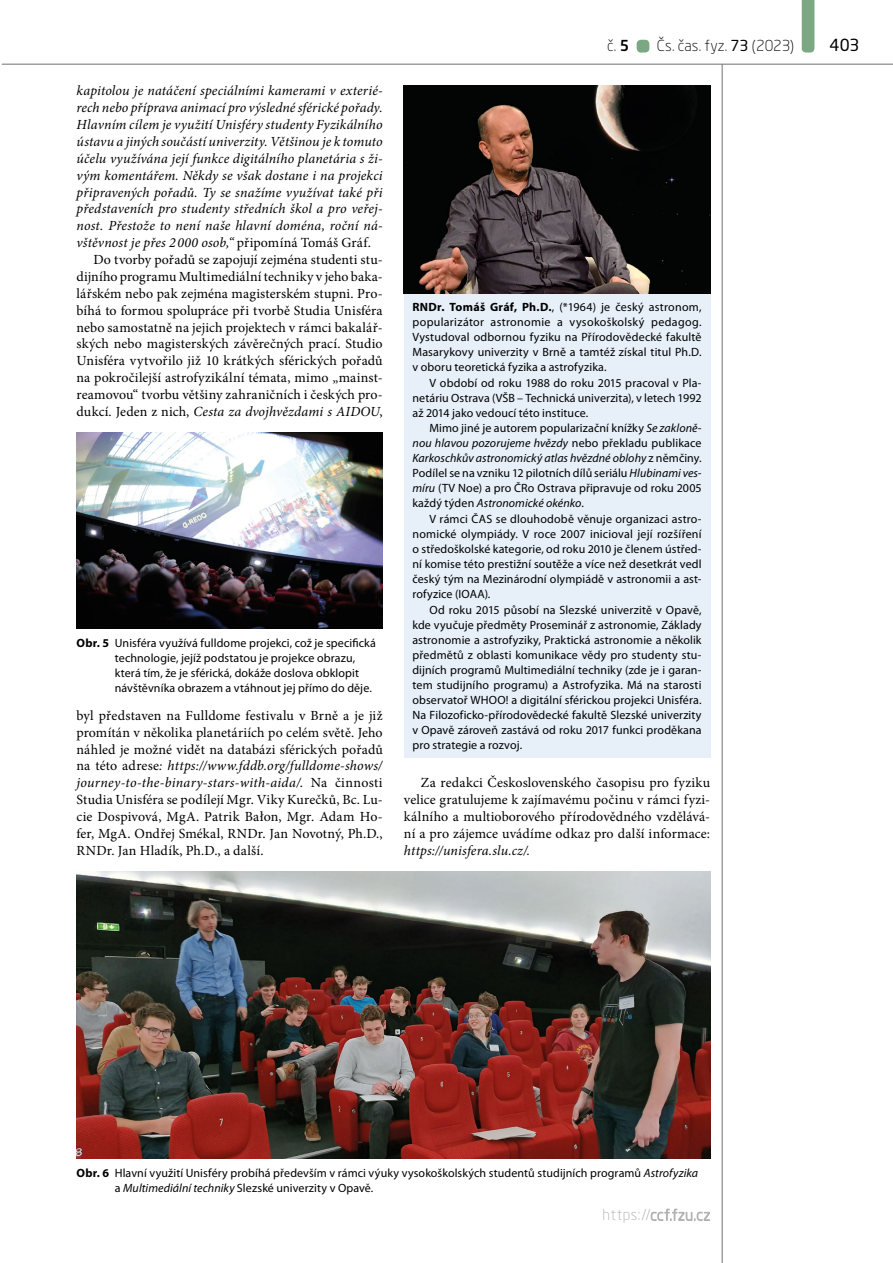
<style>
.page{position:relative;width:893px;height:1263px;background:#fff}
.page>*{position:absolute;margin:0;border:0;box-sizing:border-box;transform-origin:0 0}
.t1{font:16.5px "Neo Sans Pro";color:#000}
.t2{font:300 15px "Neo Sans Pro";letter-spacing:.005em;color:#000}
.t3{font:13.95px/17px "Minion Pro";letter-spacing:.01em;color:#000;text-align:justify}
.t4{font:italic 13.95px "Minion Pro";letter-spacing:.01em;color:#000}
.t5{font:12px/15px "Myriad Pro";letter-spacing:.01em;color:#000;text-align:justify}
.s1{font-style:normal}
.s2{font-weight:700}
.s3{font-style:italic}
.s4{font-weight:500}
.s5{font-weight:400}
</style>
<div class="page">
<hr style="left:722px;top:65px;width:1px;height:1198px;background:#706f6f">
<hr style="left:2px;top:64px;width:891px;height:1px;background:#706f6f">
<svg style="left:651px;top:1208px;width:59px;height:13px"></svg>
<div style="left:637px;top:40px;width:12px;height:13px;background:#7ca783;border-radius:4px"></div>
<svg style="left:802px;top:0;width:12px;height:53px"></svg>
<div style="left:404px;top:289px;width:306px;height:469px;background:#e7f0f9"></div>
<img style="left:404px;top:85px;width:306px;height:208px">
<img style="left:77px;top:872px;width:633px;height:286px">
<img style="left:77px;top:433px;width:306px;height:195px">
<p class="t4" style="left:77px;top:81px;width:308px">kapitolou je natáčení speciálními kamerami v exterié-</p>
<p class="t4" style="left:77px;top:98px;width:308px">rech nebo příprava animací pro výsledné sférické pořady.</p>
<p class="t4" style="left:77px;top:115px;width:308px">Hlavním cílem je využití Unisféry studenty Fyzikálního</p>
<p class="t4" style="left:77px;top:132px;width:308px">ústavu a jiných součástí univerzity. Většinou je k tomuto</p>
<p class="t4" style="left:77px;top:149px;width:308px">účelu využívána její funkce digitálního planetária s ži-</p>
<p class="t4" style="left:77px;top:166px;width:308px">vým komentářem. Někdy se však dostane i na projekci</p>
<p class="t4" style="left:77px;top:183px;width:308px">připravených pořadů. Ty se snažíme využívat také při</p>
<p class="t4" style="left:77px;top:199px;width:308px">představeních pro studenty středních škol a pro veřej-</p>
<p class="t4" style="left:77px;top:216px;width:308px">nost. Přestože to není naše hlavní doména, roční ná-</p>
<p class="t4" style="left:77px;top:233px;width:296px">vštěvnost je přes 2 000 osob,“ <span class="s1">připomíná Tomáš Gráf.</span></p>
<p class="t3" style="left:94px;top:251px;width:291px">Do tvorby pořadů se zapojují zejména studenti stu-</p>
<p class="t3" style="left:77px;top:268px;width:308px">dijního programu Multimediální techniky v jeho baka-</p>
<p class="t3" style="left:77px;top:285px;width:308px">lářském nebo pak zejména magisterském stupni. Pro-</p>
<p class="t3" style="left:77px;top:302px;width:308px">bíhá to formou spolupráce při tvorbě Studia Unisféra</p>
<p class="t3" style="left:77px;top:319px;width:308px">nebo samostatně na jejich projektech v rámci bakalář-</p>
<p class="t3" style="left:77px;top:336px;width:308px">ských nebo magisterských závěrečných prací. Studio</p>
<p class="t3" style="left:77px;top:352px;width:308px">Unisféra vytvořilo již 10 krátkých sférických pořadů</p>
<p class="t3" style="left:77px;top:369px;width:308px">na pokročilejší astrofyzikální témata, mimo „mainst-</p>
<p class="t3" style="left:77px;top:386px;width:308px">reamovou“ tvorbu většiny zahraničních i českých pro-</p>
<p class="t4" style="left:77px;top:402px;width:308px"><span class="s1">dukcí. Jeden z nich,</span> Cesta za dvojhvězdami s AIDOU<span class="s1">,</span></p>
<p class="t5" style="left:115px;top:636px;width:263px;text-align:left;text-indent:-38px"><span class="s2">Obr. 5</span> Unisféra využívá fulldome projekci, což je specifická technologie, jejíž podstatou je projekce obrazu, která tím, že je sférická, dokáže doslova obklopit návštěvníka obrazem a vtáhnout jej přímo do děje.</p>
<p class="t3" style="left:77px;top:707px;width:308px">byl představen na Fulldome festivalu v Brně a je již promítán v několika planetáriích po celém světě. Jeho náhled je možné vidět na databázi sférických pořadů na této adrese<span class="s3">: https://www.fddb.org/fulldome-shows/ journey-to-the-binary-stars-with-aida/</span>. Na činnosti Studia Unisféra se podílejí Mgr. Viky Kurečků, Bc. Lu&shy;cie Dospivová, MgA. Patrik Bałon, Mgr. Adam Ho&shy;fer, MgA. Ondřej Smékal, RNDr. Jan Novotný, Ph.D., RNDr. Jan Hladík, Ph.D., a další.</p>
<p class="t2" style="left:607px;top:37px;width:23px">č. <span class="s4">5</span></p>
<p class="t2" style="left:657px;top:37px;width:139px">Čs. čas. fyz. <span class="s5">73</span> (2023)</p>
<h1 class="t1" style="left:829px;top:35px;width:31px">403</h1>
<p class="t5" style="left:412px;top:299px;width:291px"><span class="s2">RNDr. Tomáš Gráf, Ph.D.</span>, (*1964) je český astronom, popularizátor astronomie a vysokoškolský pedagog.<br>Vystudoval odbornou fyziku na Přírodovědecké fakultě Masarykovy univerzity v Brně a tamtéž získal titul Ph.D. v oboru teoretická fyzika a astrofyzika.</p>
<p class="t5" style="left:412px;top:375px;width:291px;text-indent:17px">V období od roku 1988 do roku 2015 pracoval v Pla&shy;netáriu Ostrava (VŠB – Technická univerzita), v letech 1992 až 2014 jako vedoucí této instituce.</p>
<p class="t5" style="left:412px;top:421px;width:291px;text-indent:17px">Mimo jiné je autorem popularizační knížky <span class="s3">Se zakloně&shy;nou hlavou pozorujeme hvězdy</span> nebo překladu publikace <span class="s3">Karkoschkův astronomický atlas hvězdné oblohy</span> z němčiny.<br>Podílel se na vzniku 12 pilotních dílů seriálu <span class="s3">Hlubinami ves&shy;míru</span> (TV Noe) a pro ČRo Ostrava připravuje od roku 2005 každý týden <span class="s3">Astronomické okénko</span>.</p>
<p class="t5" style="left:412px;top:512px;width:291px;text-indent:17px">V rámci ČAS se dlouhodobě věnuje organizaci astro&shy;nomické olympiády. V roce 2007 inicioval její rozšíření o středoškolské kategorie, od roku 2010 je členem ústřed&shy;ní komise této prestižní soutěže a více než desetkrát vedl český tým na Mezinárodní olympiádě v astronomii a ast&shy;rofyzice (IOAA).</p>
<p class="t5" style="left:412px;top:603px;width:291px;text-indent:17px">Od roku 2015 působí na Slezské univerzitě v Opavě, kde vyučuje předměty Proseminář z astronomie, Základy astronomie a astrofyziky, Praktická astronomie a několik předmětů z oblasti komunikace vědy pro studenty stu&shy;dijních programů Multimediální techniky (zde je i garan&shy;tem studijního programu) a Astrofyzika. Má na starosti observatoř WHOO! a digitální sférickou projekci Unisféra.<br>Na Filozoficko-přírodovědecké fakultě Slezské univerzity v Opavě zároveň zastává od roku 2017 funkci proděkana pro strategie a rozvoj.</p>
<p class="t3" style="left:404px;top:774px;width:308px;text-indent:17px">Za redakci Československého časopisu pro fyziku velice gratulujeme k zajímavému počinu v rámci fyzi&shy;kálního a multioborového přírodovědného vzdělává&shy;ní a pro zájemce uvádíme odkaz pro další informace:</p>
<p class="t4" style="left:404px;top:841px;width:128px">https://unisfera.slu.cz/.</p>
<p class="t5" style="left:115px;top:1166px;width:585px;text-indent:-38px"><span class="s2">Obr. 6</span> Hlavní využití Unisféry probíhá především v rámci výuky vysokoškolských studentů studijních programů <span class="s3">Astrofyzika </span>a <span class="s3">Multimediální techniky</span> Slezské univerzity v Opavě.</p>
</div>
